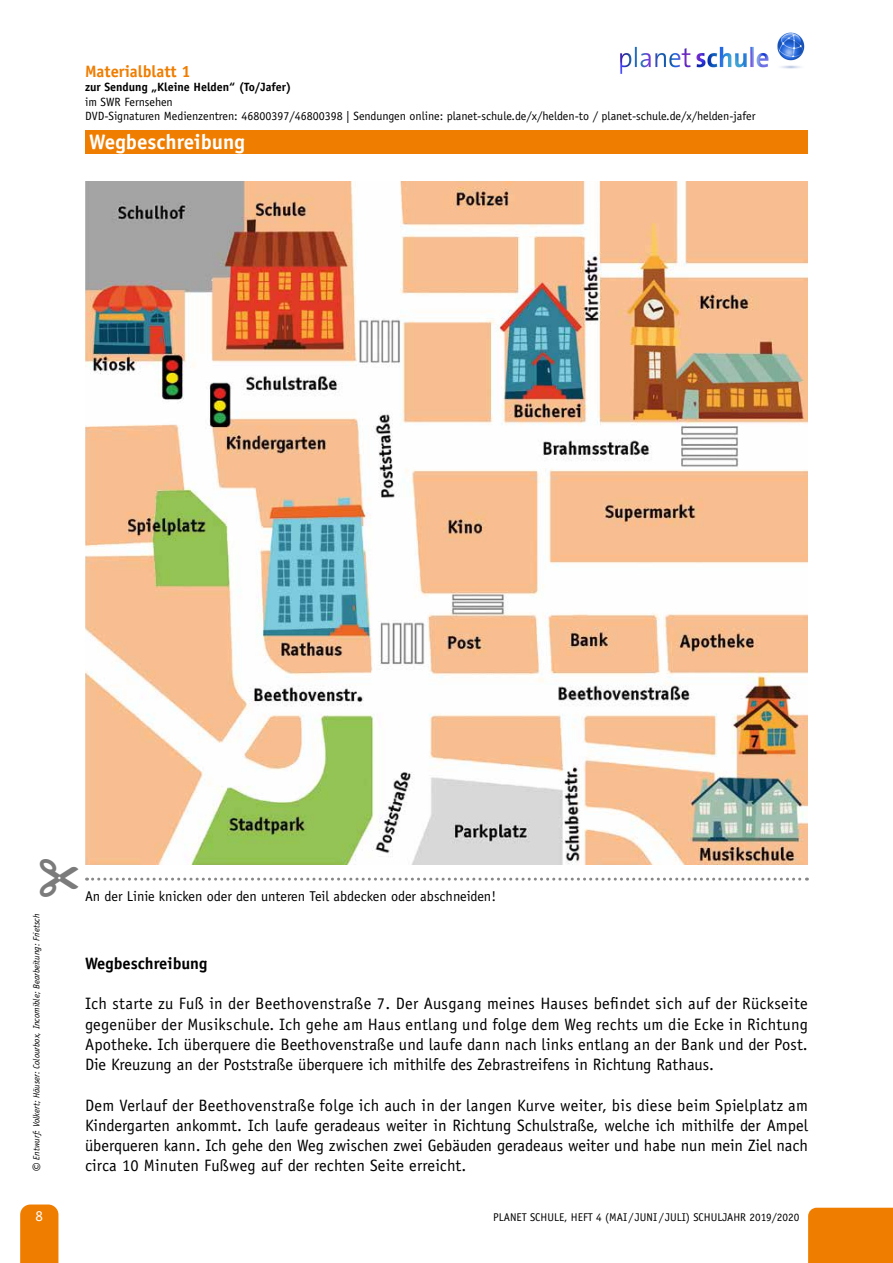
<style>
.page{position:relative;width:893px;height:1263px;background:#fff}
.page>*{position:absolute;margin:0;border:0;box-sizing:border-box;transform-origin:0 0}
.t1{font:40.5px "Ico Moon Free";color:#7c7b7b}
.t2{font:700 21px "Officina Sans Std";color:#fff}
.t3{font:16.5px/20.2px "Officina Sans Std";color:#000;text-align:justify}
.t4{font:700 16.5px "Officina Sans Std";color:#000}
.t5{font:700 16.5px "Officina Sans Std";color:#ef7d00}
.t6{font:15px "Officina Sans Std";color:#fff}
.t7{font:14.25px "Officina Sans Std";color:#000}
.t8{font:12px/14.4px "Officina Sans Std";color:#000}
.t9{font:700 12px "Officina Sans Std";color:#000}
.t10{font:11.25px "Officina Sans Std";color:#000}
.t11{font:italic 9px "Officina Sans Std";color:#000}
.s1{font-size:16.5px}
</style>
<div class="page">
<div style="left:20px;top:1204px;width:38px;height:59px;background:#ef7d00"></div>
<div style="left:808px;top:1208px;width:85px;height:55px;background:#ef7d00"></div>
<div style="left:85px;top:130px;width:723px;height:23px;background:#ef7d00"></div>
<img style="left:85px;top:182px;width:722px;height:682px">
<svg style="left:87px;top:877px;width:720px;height:3px"></svg>
<img style="left:620px;top:32px;width:185px;height:42px">
<p class="t5" style="left:85px;top:61px;width:107px">Materialblatt 1</p>
<p class="t9" style="left:85px;top:80px;width:208px">zur Sendung „Kleine Helden“ (To/Jafer)</p>
<p class="t8" style="left:85px;top:94px;width:672px">im SWR Fernsehen<br>DVD-Signaturen Medienzentren: 46800397/46800398 | Sendungen online: planet-schule.de/x/helden-to / planet-schule.de/x/helden-jafer</p>
<p class="t2" style="left:89px;top:129px;width:157px">Wegbeschreibung</p>
<h1 class="t1" style="left:78px;top:859px;width:42px;rotate:90deg">▲▲▲□▲</h1>
<p class="t7" style="left:85px;top:888px;width:413px">An der Linie knicken oder den unteren Teil abdecken oder abschneiden!</p>
<p class="t11" style="left:31px;top:1172px;width:259px;rotate:-90deg"><span class="s1">©</span> Entwurf: Volkert; Häuser: Colourbox, Incomible; Bearbeitung: Frietsch</p>
<p class="t6" style="left:36px;top:1207px;width:9px">8</p>
<p class="t4" style="left:85px;top:953px;width:124px">Wegbeschreibung</p>
<p class="t3" style="left:85px;top:994px;width:724px">Ich starte zu Fuß in der Beethovenstraße 7. Der Ausgang meines Hauses befindet sich auf der Rückseite gegenüber der Musikschule. Ich gehe am Haus entlang und folge dem Weg rechts um die Ecke in Richtung Apotheke. Ich überquere die Beethovenstraße und laufe dann nach links entlang an der Bank und der Post.<br>Die Kreuzung an der Poststraße überquere ich mithilfe des Zebrastreifens in Richtung Rathaus.</p>
<p class="t3" style="left:85px;top:1095px;width:724px">Dem Verlauf der Beethovenstraße folge ich auch in der langen Kurve weiter, bis diese beim Spielplatz am Kindergarten ankommt. Ich laufe geradeaus weiter in Richtung Schulstraße, welche ich mithilfe der Ampel überqueren kann. Ich gehe den Weg zwischen zwei Gebäuden geradeaus weiter und habe nun mein Ziel nach circa 10 Minuten Fußweg auf der rechten Seite erreicht.</p>
<p class="t10" style="left:493px;top:1211px;width:308px">PLANET SCHULE, HEFT 4 (MAI / JUNI / JULI) SCHULJAHR 2019/2020</p>
</div>
